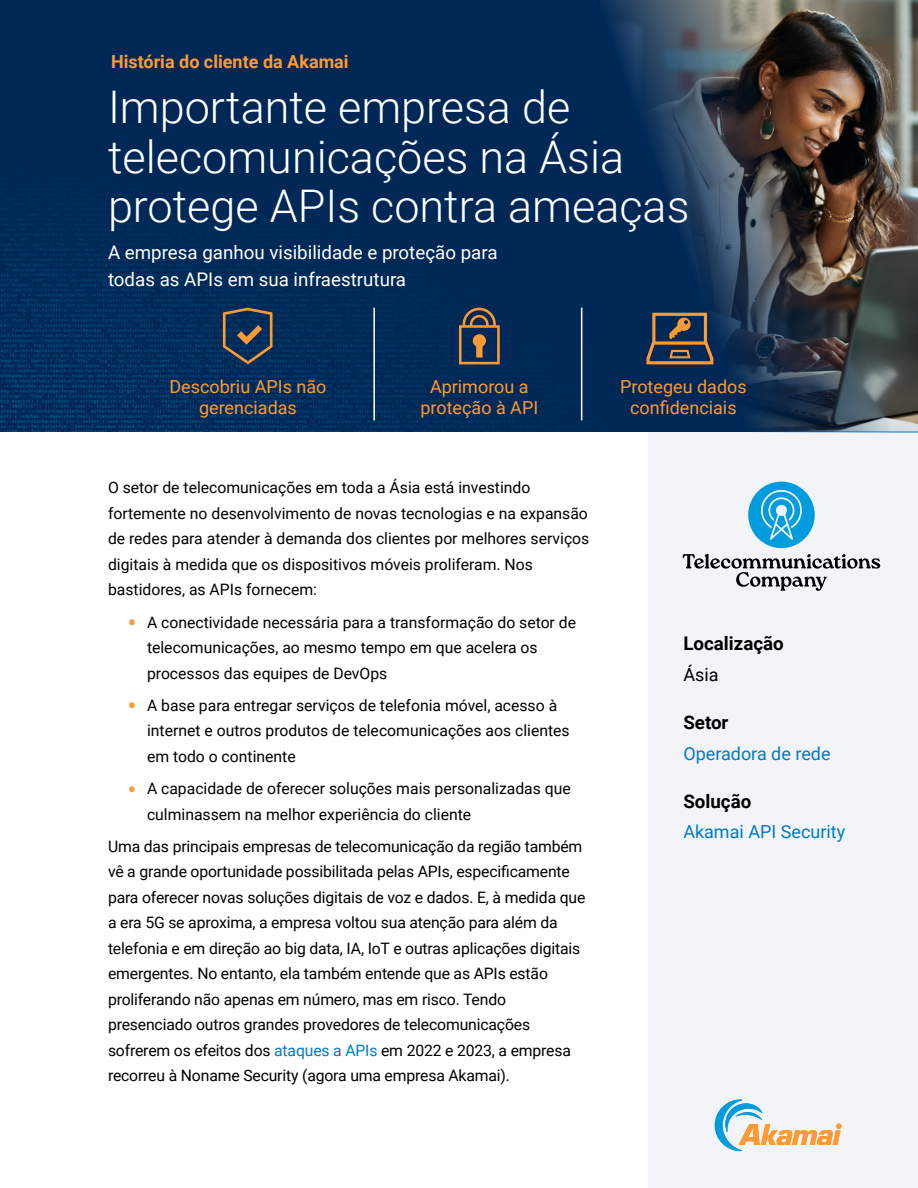
<style>
.page{position:relative;width:918px;height:1188px;background:#fff}
.page>*{position:absolute;margin:0;border:0;box-sizing:border-box;transform-origin:0 0}
.Title_-_Headline{font:300 45px/49.5px "Roboto";color:#fff}
.Sub-Title_-_Sub-Heading{font:18.75px/27px "Roboto";color:#fff}
.Sidebar_Heading{font:700 18.75px "Roboto";color:#000}
.Feature_-_Benefites_-_Under_Icon{font:18px/21.6px "Roboto";color:#f93;text-align:center}
.Sidebar_Copy{font:18px "Roboto";color:#017ac6}
.Above_Title_-_Headline{font:700 18px "Roboto";color:#f93}
.Sidebar_Copy-2{font:18px "Roboto";color:#000}
.Body{font:15.75px/25.5px "Roboto";letter-spacing:-.01em;color:#000}
.s1{font-size:27px;color:#f93}
.s2{color:#017ac6}
</style>
<div class="page">
<div style="left:648px;top:432px;width:270px;height:756px;background:#f3f4f7"></div>
<svg style="left:715px;top:1099px;width:127px;height:52px"></svg>
<svg style="left:748px;top:482px;width:67px;height:66px"></svg>
<svg style="left:683px;top:554px;width:197px;height:37px"></svg>
<img style="left:0;top:0;width:461px;height:432px">
<img style="left:461px;top:0;width:457px;height:432px">
<svg style="left:459px;top:308px;width:41px;height:56px;background:#544e4b"></svg>
<hr style="left:373px;top:308px;width:2px;height:112px;background:#fff">
<hr style="left:581px;top:308px;width:1px;height:112px;background:#fff">
<svg style="left:223px;top:308px;width:50px;height:56px;background:#384452"></svg>
<svg style="left:646px;top:313px;width:67px;height:51px;background:#524c4a"></svg>
<p class="Above_Title_-_Headline" style="left:111px;top:48px;width:239px">História do cliente da Akamai</p>
<p class="Title_-_Headline" style="left:108px;top:81px;width:583px">Importante empresa de telecomunicações na Ásia protege APIs contra ameaças</p>
<p class="Sub-Title_-_Sub-Heading" style="left:108px;top:238px;width:391px">A empresa ganhou visibilidade e proteção para todas as APIs em sua infraestrutura</p>
<p class="Feature_-_Benefites_-_Under_Icon" style="left:170px;top:375px;width:158px">Descobriu APIs não gerenciadas</p>
<p class="Feature_-_Benefites_-_Under_Icon" style="left:620px;top:375px;width:128px">Protegeu dados confidenciais</p>
<p class="Feature_-_Benefites_-_Under_Icon" style="left:420px;top:375px;width:119px">Aprimorou a proteção à API</p>
<p class="Body" style="left:108px;top:475px;width:483px">O setor de telecomunicações em toda a Ásia está investindo fortemente no desenvolvimento de novas tecnologias e na expansão de redes para atender à demanda dos clientes por melhores serviços digitais à medida que os dispositivos móveis proliferam. Nos bastidores, as APIs fornecem:</p>
<p class="Body" style="left:147px;top:609px;width:431px;text-indent:-20px"><span class="s1">•</span> A conectividade necessária para a transformação do setor de telecomunicações, ao mesmo tempo em que acelera os processos das equipes de DevOps</p>
<p class="Body" style="left:147px;top:692px;width:424px;text-indent:-20px"><span class="s1">•</span> A base para entregar serviços de telefonia móvel, acesso à internet e outros produtos de telecomunicações aos clientes em todo o continente</p>
<p class="Body" style="left:147px;top:775px;width:425px;text-indent:-20px"><span class="s1">•</span> A capacidade de oferecer soluções mais personalizadas que culminassem na melhor experiência do cliente</p>
<p class="Body" style="left:108px;top:833px;width:479px">Uma das principais empresas de telecomunicação da região também vê a grande oportunidade possibilitada pelas APIs, especificamente para oferecer novas soluções digitais de voz e dados. E, à medida que a era 5G se aproxima, a empresa voltou sua atenção para além da telefonia e em direção ao big data, IA, IoT e outras aplicações digitais emergentes. No entanto, ela também entende que as APIs estão proliferando não apenas em número, mas em risco. Tendo presenciado outros grandes provedores de telecomunicações sofrerem os efeitos dos <span class="s2">ataques a APIs</span> em 2022 e 2023, a empresa recorreu à Noname Security (agora uma empresa Akamai).</p>
<p class="Sidebar_Heading" style="left:683px;top:630px;width:102px">Localização</p>
<p class="Sidebar_Copy-2" style="left:683px;top:662px;width:37px">Ásia</p>
<p class="Sidebar_Heading" style="left:683px;top:709px;width:47px">Setor</p>
<p class="Sidebar_Copy" style="left:683px;top:741px;width:149px">Operadora de rede</p>
<p class="Sidebar_Heading" style="left:683px;top:788px;width:70px">Solução</p>
<p class="Sidebar_Copy" style="left:683px;top:819px;width:163px">Akamai API Security</p>
</div>
